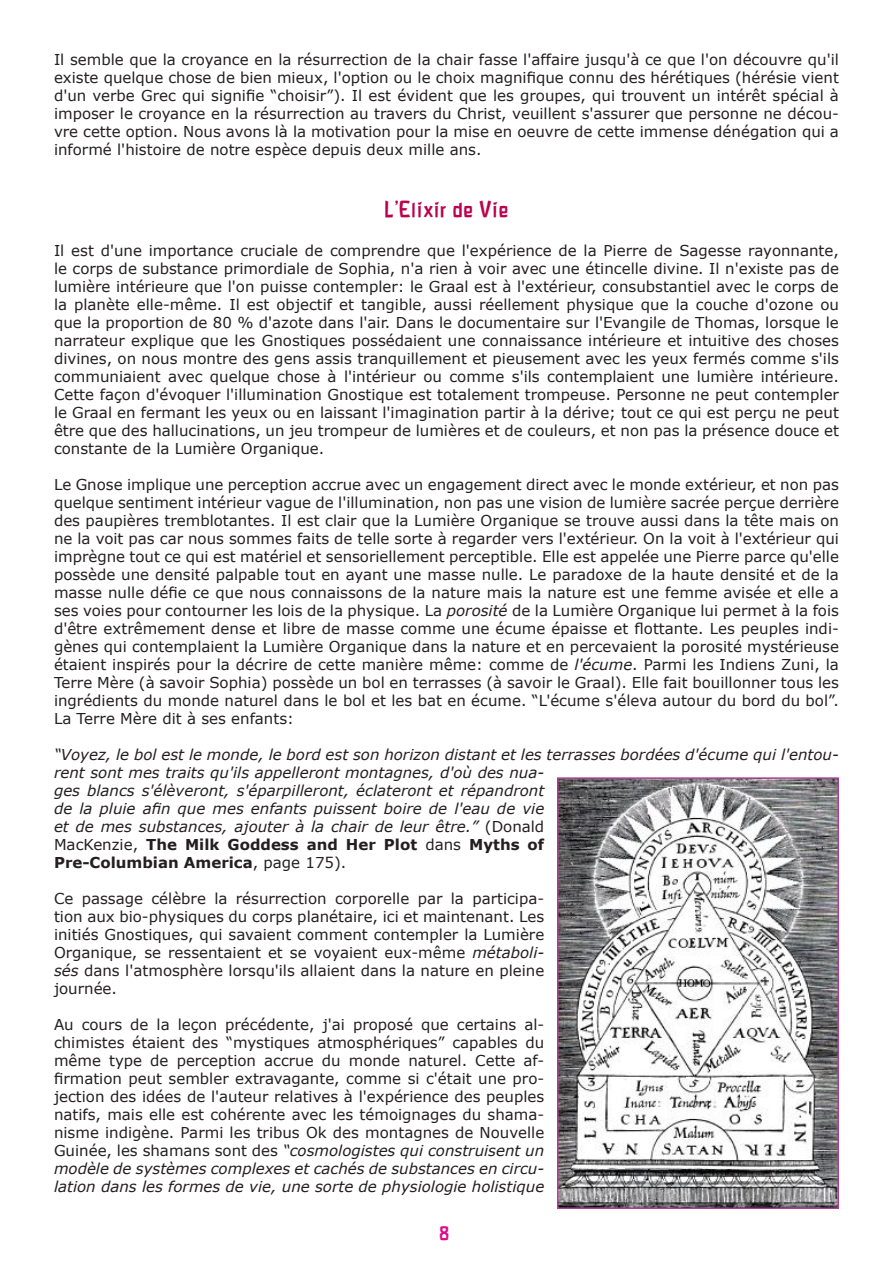
<style>
.page{position:relative;width:893px;height:1263px;background:#fff}
.page>*{position:absolute;margin:0;border:0;box-sizing:border-box;transform-origin:0 0}
.t1{font:700 21px "Virgo Text";color:#ba024e}
.t2{font:15px/18px "Verdana";color:#231f20;text-align:justify}
.t3{font:italic 15px/18px "Verdana";color:#231f20}
.s1{font-style:italic}
.s2{font-style:normal}
.s3{font-weight:700;font-style:normal}
</style>
<div class="page">
<img style="left:560px;top:780px;width:276px;height:426px">
<div style="left:557px;top:777px;width:282px;height:432px;border:2px solid #ae3e93"></div>
<p class="t2" style="left:54px;top:51px;width:786px">Il semble que la croyance en la résurrection de la chair fasse l'affaire jusqu'à ce que l'on découvre qu'il existe quelque chose de bien mieux, l'option ou le choix magnifique connu des hérétiques (hérésie vient d'un verbe Grec qui signifie “choisir”). Il est évident que les groupes, qui trouvent un intérêt spécial à imposer le croyance en la résurrection au travers du Christ, veuillent s'assurer que personne ne décou&shy;vre cette option. Nous avons là la motivation pour la mise en oeuvre de cette immense dénégation qui a informé l'histoire de notre espèce depuis deux mille ans.</p>
<h1 class="t1" style="left:384px;top:196px;width:126px">L'Elixir de Vie</h1>
<p class="t2" style="left:54px;top:241px;width:786px">Il est d'une importance cruciale de comprendre que l'expérience de la Pierre de Sagesse rayonnante, le corps de substance primordiale de Sophia, n'a rien à voir avec une étincelle divine. Il n'existe pas de lumière intérieure que l'on puisse contempler: le Graal est à l'extérieur, consubstantiel avec le corps de la planète elle-même. Il est objectif et tangible, aussi réellement physique que la couche d'ozone ou que la proportion de 80 % d'azote dans l'air. Dans le documentaire sur l'Evangile de Thomas, lorsque le narrateur explique que les Gnostiques possédaient une connaissance intérieure et intuitive des choses divines, on nous montre des gens assis tranquillement et pieusement avec les yeux fermés comme s'ils communiaient avec quelque chose à l'intérieur ou comme s'ils contemplaient une lumière intérieure.<br>Cette façon d'évoquer l'illumination Gnostique est totalement trompeuse. Personne ne peut contempler le Graal en fermant les yeux ou en laissant l'imagination partir à la dérive; tout ce qui est perçu ne peut être que des hallucinations, un jeu trompeur de lumières et de couleurs, et non pas la présence douce et constante de la Lumière Organique.</p>
<p class="t2" style="left:54px;top:475px;width:786px">Le Gnose implique une perception accrue avec un engagement direct avec le monde extérieur, et non pas quelque sentiment intérieur vague de l'illumination, non pas une vision de lumière sacrée perçue derrière des paupières tremblotantes. Il est clair que la Lumière Organique se trouve aussi dans la tête mais on ne la voit pas car nous sommes faits de telle sorte à regarder vers l'extérieur. On la voit à l'extérieur qui imprègne tout ce qui est matériel et sensoriellement perceptible. Elle est appelée une Pierre parce qu'elle possède une densité palpable tout en ayant une masse nulle. Le paradoxe de la haute densité et de la masse nulle défie ce que nous connaissons de la nature mais la nature est une femme avisée et elle a ses voies pour contourner les lois de la physique. La <span class="s1">porosité</span> de la Lumière Organique lui permet à la fois d'être extrêmement dense et libre de masse comme une écume épaisse et flottante. Les peuples indi&shy;gènes qui contemplaient la Lumière Organique dans la nature et en percevaient la porosité mystérieuse étaient inspirés pour la décrire de cette manière même: comme de <span class="s1">l'écume</span>. Parmi les Indiens Zuni, la Terre Mère (à savoir Sophia) possède un bol en terrasses (à savoir le Graal). Elle fait bouillonner tous les ingrédients du monde naturel dans le bol et les bat en écume. “L'écume s'éleva autour du bord du bol”.<br>La Terre Mère dit à ses enfants:</p>
<p class="t3" style="left:54px;top:745px;width:786px">“Voyez, le bol est le monde, le bord est son horizon distant et les terrasses bordées d'écume qui l'entou&shy;rent sont mes traits qu'ils appelleront montagnes, d'où des nua-<br>ges blancs s'élèveront, s'éparpilleront, éclateront et répandront<br>de la pluie afin que mes enfants puissent boire de l'eau de vie<br>et de mes substances, ajouter à la chair de leur être.” <span class="s2">(Donald<br>MacKenzie,</span> <span class="s3">The Milk Goddess and Her Plot</span> <span class="s2">dans</span> <span class="s3">Myths of<br>Pre-Columbian America</span><span class="s2">, page 175).</span></p>
<p class="t2" style="left:54px;top:889px;width:492px">Ce passage célèbre la résurrection corporelle par la participa&shy;tion aux bio-physiques du corps planétaire, ici et maintenant. Les initiés Gnostiques, qui savaient comment contempler la Lumière Organique, se ressentaient et se voyaient eux-même <span class="s1">métaboli&shy;sés</span> dans l'atmosphère lorsqu'ils allaient dans la nature en pleine journée.</p>
<p class="t2" style="left:54px;top:1015px;width:492px">Au cours de la leçon précédente, j'ai proposé que certains al&shy;chimistes étaient des “mystiques atmosphériques” capables du même type de perception accrue du monde naturel. Cette af&shy;firmation peut sembler extravagante, comme si c'était une pro&shy;jection des idées de l'auteur relatives à l'expérience des peuples natifs, mais elle est cohérente avec les témoignages du shama&shy;nisme indigène. Parmi les tribus Ok des montagnes de Nouvelle Guinée, les shamans sont des <span class="s1">“cosmologistes qui construisent un modèle de systèmes complexes et cachés de substances en circu&shy;lation dans les formes de vie, une sorte de physiologie holistique</span></p>
</div>
